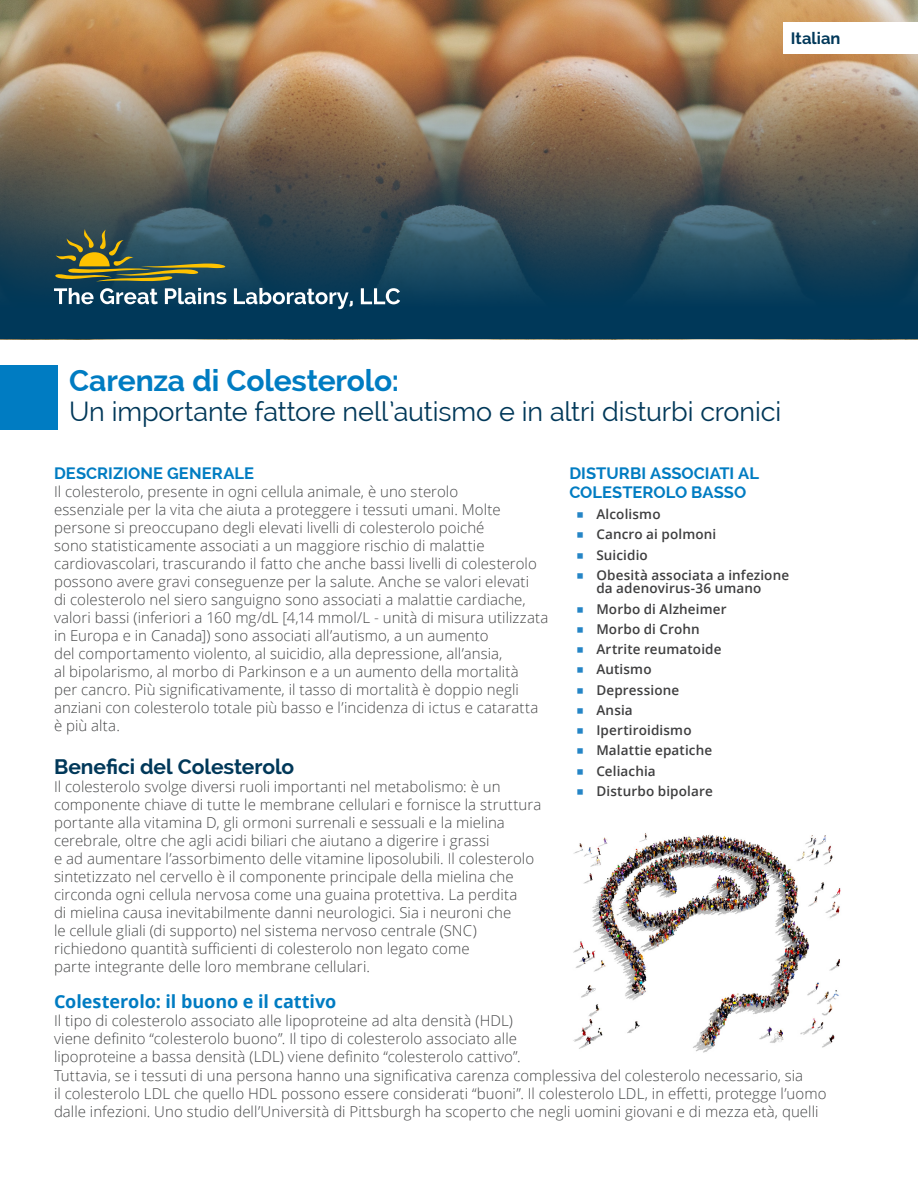
<style>
.page{position:relative;width:918px;height:1188px;background:#fff}
.page>*{position:absolute;margin:0;border:0;box-sizing:border-box;transform-origin:0 0}
.Body_Text{font:700 30px "Raleway";letter-spacing:-.005em;color:#007cc2}
.Body_Text-2{font:27px "Raleway";letter-spacing:-.005em;color:#003859}
.t1{font:700 21px "Raleway";letter-spacing:-.005em;color:#003859}
.t2{font:700 18px "Open Sans";color:#007cc2}
.Body_Text_9_5p{font:700 16.5px/18.8px "Raleway";color:#007cc2}
.Body_Text-3{font:700 16.5px "Raleway";color:#003859}
.t3{font:300 15px/18px "Open Sans";letter-spacing:.005em;color:#464748}
.t4{font:600 13.5px/13.5px "Open Sans";letter-spacing:.01em;color:#3e3e3f;text-align:center}
.s1{font-family:"Orator Std";font-weight:400;color:#2585c6}
</style>
<div class="page">
<img style="left:0;top:0;width:918px;height:29px">
<img style="left:0;top:29px;width:918px;height:310px">
<div style="left:0;top:365px;width:57px;height:65px;background:#007cc2"></div>
<img style="left:573px;top:833px;width:268px;height:220px">
<div style="left:783px;top:23px;width:135px;height:31px;background:#fff"></div>
<svg style="left:54px;top:229px;width:299px;height:80px;background:#3a595f"></svg>
<svg style="left:361px;top:288px;width:39px;height:16px"></svg>
<p class="Body_Text-3" style="left:791px;top:29px;width:51px">Italian</p>
<p class="Body_Text" style="left:69px;top:364px;width:332px">Carenza di Colesterolo:</p>
<p class="Body_Text-2" style="left:69px;top:396px;width:714px">Un importante fattore nell’autismo e in altri disturbi cronici</p>
<p class="Body_Text_9_5p" style="left:569px;top:464px;width:191px">DISTURBI ASSOCIATI AL<br>COLESTEROLO BASSO</p>
<p class="t4" style="left:576px;top:507px;width:86px"><span class="s1">■</span> Alcolismo</p>
<p class="t4" style="left:576px;top:528px;width:142px"><span class="s1">■</span> Cancro ai polmoni</p>
<p class="t4" style="left:576px;top:548px;width:73px"><span class="s1">■</span> Suicidio</p>
<p class="t4" style="left:576px;top:568px;width:215px"><span class="s1">■</span> Obesità associata a infezione da adenovirus-36 umano</p>
<p class="t4" style="left:576px;top:602px;width:152px"><span class="s1">■</span> Morbo di Alzheimer</p>
<p class="t4" style="left:576px;top:622px;width:125px"><span class="s1">■</span> Morbo di Crohn</p>
<p class="t4" style="left:576px;top:642px;width:147px"><span class="s1">■</span> Artrite reumatoide</p>
<p class="t4" style="left:576px;top:663px;width:77px"><span class="s1">■</span> Autismo</p>
<p class="t4" style="left:576px;top:683px;width:105px"><span class="s1">■</span> Depressione</p>
<p class="t4" style="left:576px;top:703px;width:58px"><span class="s1">■</span> Ansia</p>
<p class="t4" style="left:576px;top:723px;width:117px"><span class="s1">■</span> Ipertiroidismo</p>
<p class="t4" style="left:576px;top:744px;width:138px"><span class="s1">■</span> Malattie epatiche</p>
<p class="t4" style="left:576px;top:764px;width:81px"><span class="s1">■</span> Celiachia</p>
<p class="t4" style="left:576px;top:784px;width:138px"><span class="s1">■</span> Disturbo bipolare</p>
<p class="Body_Text_9_5p" style="left:54px;top:464px;width:202px">DESCRIZIONE GENERALE</p>
<p class="t3" style="left:54px;top:482px;width:496px">Il colesterolo, presente in ogni cellula animale, è uno sterolo<br>essenziale per la vita che aiuta a proteggere i tessuti umani. Molte persone si preoccupano degli elevati livelli di colesterolo poiché<br>sono statisticamente associati a un maggiore rischio di malattie cardiovascolari, trascurando il fatto che anche bassi livelli di colesterolo possono avere gravi conseguenze per la salute. Anche se valori elevati<br>di colesterolo nel siero sanguigno sono associati a malattie cardiache, valori bassi (inferiori a 160 mg/dL [4,14 mmol/L - unità di misura utilizzata in Europa e in Canada]) sono associati all’autismo, a un aumento<br>del comportamento violento, al suicidio, alla depressione, all’ansia,<br>al bipolarismo, al morbo di Parkinson e a un aumento della mortalità<br>per cancro. Più significativamente, il tasso di mortalità è doppio negli anziani con colesterolo totale più basso e l’incidenza di ictus e cataratta è più alta.</p>
<p class="t1" style="left:54px;top:755px;width:242px">Benefici del Colesterolo</p>
<p class="t3" style="left:54px;top:777px;width:489px">Il colesterolo svolge diversi ruoli importanti nel metabolismo: è un componente chiave di tutte le membrane cellulari e fornisce la struttura portante alla vitamina D, gli ormoni surrenali e sessuali e la mielina cerebrale, oltre che agli acidi biliari che aiutano a digerire i grassi<br>e ad aumentare l’assorbimento delle vitamine liposolubili. Il colesterolo sintetizzato nel cervello è il componente principale della mielina che circonda ogni cellula nervosa come una guaina protettiva. La perdita<br>di mielina causa inevitabilmente danni neurologici. Sia i neuroni che<br>le cellule gliali (di supporto) nel sistema nervoso centrale (SNC) richiedono quantità sufficienti di colesterolo non legato come<br>parte integrante delle loro membrane cellulari.</p>
<p class="t2" style="left:54px;top:989px;width:284px">Colesterolo: il buono e il cattivo</p>
<p class="t3" style="left:54px;top:1011px;width:468px">Il tipo di colesterolo associato alle lipoproteine ad alta densità (HDL) viene definito “colesterolo buono”. Il tipo di colesterolo associato alle lipoproteine a bassa densità (LDL) viene definito “colesterolo cattivo”.</p>
<p class="t3" style="left:54px;top:1066px;width:774px">Tuttavia, se i tessuti di una persona hanno una significativa carenza complessiva del colesterolo necessario, sia<br>il colesterolo LDL che quello HDL possono essere considerati “buoni”. Il colesterolo LDL, in effetti, protegge l’uomo dalle infezioni. Uno studio dell’Università di Pittsburgh ha scoperto che negli uomini giovani e di mezza età, quelli</p>
</div>
